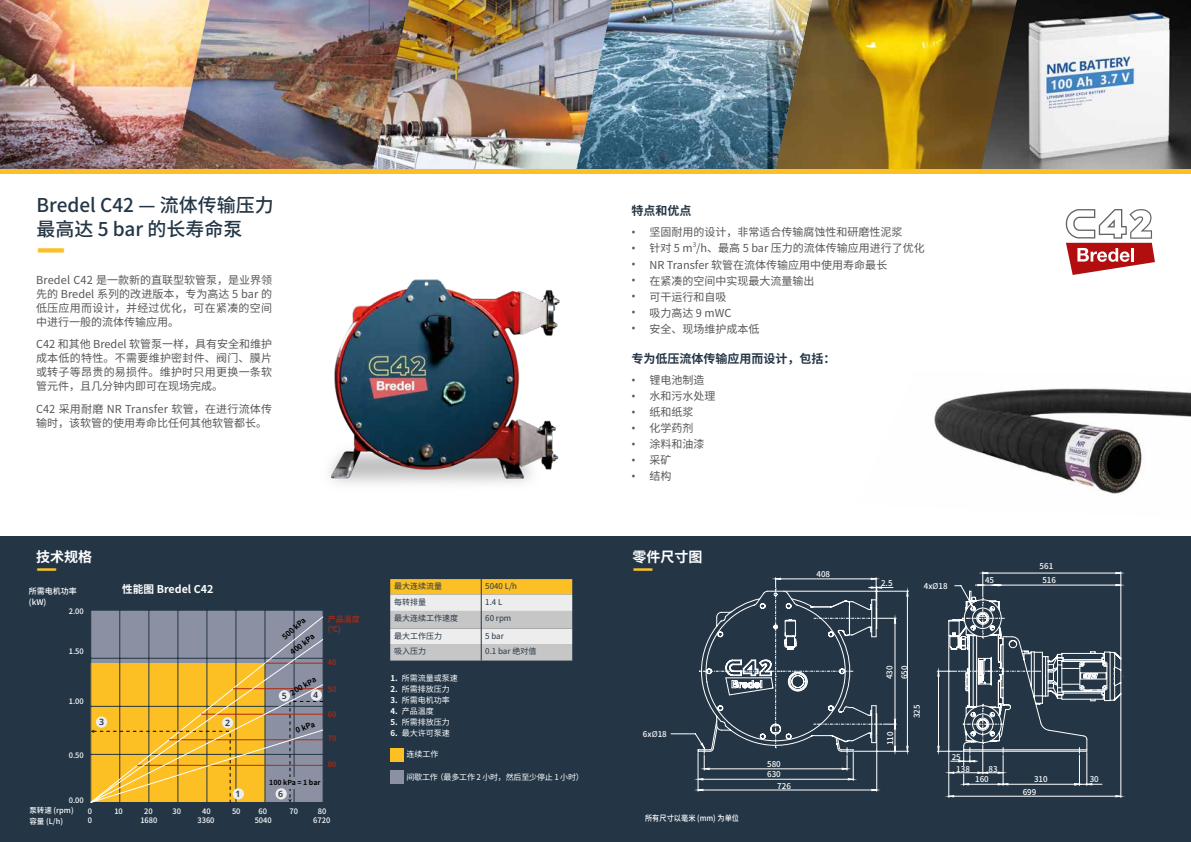
<style>
.page{position:relative;width:1191px;height:842px;background:#fff}
.page>*{position:absolute;margin:0;border:0;box-sizing:border-box;transform-origin:0 0}
.t1{font:700 44px "Noto Sans CJ Ksc";color:#fcbf24;scale:.73 1}
.t2{font:700 26px "Noto Sans CJ Ksc";color:#fcbf24;scale:.9 1}
.t3{font:500 19px/24px "Noto Sans CJ Ksc";color:#243646}
.t4{font:700 14px "Noto Sans CJ Ksc";color:#fff}
.t5{font:700 12px "Noto Sans CJ Ksc";color:#243646}
.t6{font:11px/14px "Noto Sans CJ Ksc";color:#575756;text-align:justify}
.t7{font:700 10.7px "Noto Sans CJ Ksc";color:#fff}
.t8{font:600 8.7px "Noto Sans";color:#243646}
.t9{font:500 8px/10.7px "Noto Sans CJ Ksc";color:#fff}
.t10{font:8px "Noto Sans CJ Ksc";color:#243646}
.t11{font:8px "Noto Sans CJ Ksc";color:#fff}
.t12{font:8px "Noto Sans CJ Ksc";letter-spacing:-.02em;color:#fff}
.t13{font:500 8px "Noto Sans CJ Ksc";color:#fff;scale:.9 1}
.t14{font:500 8px/9.6px "Noto Sans CJ Ksc";color:#b02912}
.t15{font:500 7.5px "Noto Sans CJ Ksc";color:#fff}
.t16{font:700 7.5px "Noto Sans CJ Ksc";color:#000}
.t17{font:500 7.5px "Noto Sans CJ Ksc";color:#b02912}
.t18{font:700 7px "Noto Sans CJ Ksc";color:#000}
.t19{font:6.4px "Noto Sans CJ Ksc";color:#575756}
.s1{font-weight:700}
.s2{font-family:"Noto Sans"}
.s3{font-weight:400}
</style>
<div class="page">
<img style="left:934px;top:388px;width:257px;height:106px">
<div style="left:0;top:537px;width:1191px;height:305px;background:#243646"></div>
<svg style="left:1065px;top:209px;width:90px;height:66px"></svg>
<svg style="left:390px;top:579px;width:182px;height:81px;background:#dcd1b5"></svg>
<img style="left:1017px;top:0;width:174px;height:169px">
<img style="left:329px;top:279px;width:231px;height:205px">
<div style="left:390px;top:748px;width:13px;height:13px;background:#fcbf24"></div>
<div style="left:390px;top:771px;width:13px;height:13px;background:#8b91a2"></div>
<img style="left:812px;top:0;width:205px;height:169px">
<img style="left:613px;top:0;width:199px;height:169px">
<img style="left:409px;top:0;width:204px;height:169px">
<img style="left:210px;top:0;width:199px;height:169px">
<img style="left:0;top:0;width:210px;height:169px">
<div style="left:0;top:169px;width:1191px;height:5px;background:#fcbf24"></div>
<svg style="left:92px;top:611px;width:231px;height:4px"></svg>
<hr style="left:294px;top:610px;width:1px;height:192px;background:#243646">
<hr style="left:265px;top:610px;width:1px;height:192px;background:#243646">
<hr style="left:236px;top:610px;width:1px;height:192px;background:#243646">
<hr style="left:207px;top:610px;width:1px;height:192px;background:#243646">
<hr style="left:178px;top:610px;width:1px;height:192px;background:#243646">
<hr style="left:149px;top:610px;width:1px;height:192px;background:#243646">
<hr style="left:120px;top:610px;width:1px;height:192px;background:#243646">
<svg style="left:91px;top:615px;width:232px;height:23px;background:#888e9f"></svg>
<svg style="left:90px;top:638px;width:234px;height:165px;background:#c8a755"></svg>
<svg style="left:670px;top:571px;width:451px;height:227px"></svg>
<svg style="left:697px;top:572px;width:427px;height:182px"></svg>
<h3 class="t3" style="left:36px;top:193px;width:239px">Bredel C42 — 流体传输压力最高达 5 bar 的长寿命泵</h3>
<h1 class="t1" style="left:36px;top:222px;width:41px">—</h1>
<p class="t6" style="left:36px;top:273px;width:238px">Bredel C42 是一款新的直联型软管泵，是业界领先的 Bredel 系列的改进版本，专为高达 5 bar 的低压应用而设计，并经过优化，可在紧凑的空间中进行一般的流体传输应用。</p>
<p class="t6" style="left:36px;top:337px;width:238px">C42 和其他 Bredel 软管泵一样，具有安全和维护成本低的特性。不需要维护密封件、阀门、膜片或转子等昂贵的易损件。维护时只用更换一条软管元件，且几分钟内即可在现场完成。</p>
<p class="t6" style="left:36px;top:402px;width:238px">C42 采用耐磨 NR Transfer 软管，在进行流体传输时，该软管的使用寿命比任何其他软管都长。</p>
<p class="t4" style="left:36px;top:549px;width:57px">技术规格</p>
<h2 class="t2" style="left:36px;top:553px;width:25px">—</h2>
<p class="t9" style="left:29px;top:586px;width:49px">所需电机功率(kW)</p>
<p class="t7" style="left:122px;top:583px;width:93px">性能图 Bredel C42</p>
<p class="t15" style="left:69px;top:607px;width:17px">2.00</p>
<p class="t15" style="left:69px;top:647px;width:17px">1.50</p>
<p class="t15" style="left:69px;top:697px;width:17px">1.00</p>
<p class="t15" style="left:69px;top:751px;width:17px">0.50</p>
<p class="t15" style="left:69px;top:796px;width:17px">0.00</p>
<p class="t8" style="left:99px;top:717px;width:6px">3</p>
<p class="t8" style="left:225px;top:718px;width:6px">2</p>
<p class="t8" style="left:236px;top:789px;width:6px">1</p>
<p class="t16" style="left:280px;top:635px;width:30px;rotate:-42deg">500 kPa</p>
<p class="t16" style="left:289px;top:650px;width:30px;rotate:-38deg">400 kPa</p>
<p class="t16" style="left:289px;top:689px;width:30px;rotate:-30deg">200 kPa</p>
<p class="t16" style="left:294px;top:726px;width:21px;rotate:-20deg">0 kPa</p>
<p class="t8" style="left:282px;top:691px;width:6px">5</p>
<p class="t8" style="left:313px;top:690px;width:6px">4</p>
<p class="t14" style="left:328px;top:615px;width:33px">产品温度(°C)</p>
<p class="t17" style="left:328px;top:658px;width:10px">40</p>
<p class="t17" style="left:328px;top:685px;width:10px">50</p>
<p class="t17" style="left:328px;top:709px;width:10px">60</p>
<p class="t17" style="left:328px;top:734px;width:10px">70</p>
<p class="t17" style="left:328px;top:760px;width:10px">80</p>
<p class="t18" style="left:269px;top:779px;width:53px">100 kPa = 1 bar</p>
<p class="t8" style="left:278px;top:789px;width:6px">6</p>
<p class="t15" style="left:29px;top:806px;width:46px">泵转速 (rpm)</p>
<p class="t15" style="left:88px;top:807px;width:6px">0</p>
<p class="t15" style="left:144px;top:807px;width:10px">20</p>
<p class="t15" style="left:202px;top:807px;width:10px">40</p>
<p class="t15" style="left:318px;top:807px;width:10px">80</p>
<p class="t15" style="left:29px;top:817px;width:35px">容量 (L/h)</p>
<p class="t15" style="left:88px;top:816px;width:6px">0</p>
<p class="t15" style="left:140px;top:816px;width:19px">1680</p>
<p class="t15" style="left:197px;top:816px;width:19px">3360</p>
<p class="t15" style="left:255px;top:816px;width:19px">5040</p>
<p class="t15" style="left:313px;top:816px;width:19px">6720</p>
<p class="t15" style="left:114px;top:807px;width:10px">10</p>
<p class="t15" style="left:172px;top:807px;width:10px">30</p>
<p class="t15" style="left:232px;top:807px;width:10px">50</p>
<p class="t15" style="left:258px;top:807px;width:10px">60</p>
<p class="t15" style="left:289px;top:807px;width:10px">70</p>
<p class="t10" style="left:394px;top:582px;width:49px">最大连续流量</p>
<p class="t10" style="left:485px;top:582px;width:33px">5040 L/h</p>
<p class="t10" style="left:394px;top:597px;width:33px">每转排量</p>
<p class="t10" style="left:485px;top:597px;width:19px">1.4 L</p>
<p class="t10" style="left:394px;top:614px;width:65px">最大连续工作速度</p>
<p class="t10" style="left:485px;top:614px;width:28px">60 rpm</p>
<p class="t10" style="left:394px;top:632px;width:49px">最大工作压力</p>
<p class="t10" style="left:485px;top:632px;width:20px">5 bar</p>
<p class="t10" style="left:394px;top:647px;width:33px">吸入压力</p>
<p class="t10" style="left:485px;top:647px;width:53px">0.1 bar 绝对值</p>
<p class="t11" style="left:390px;top:673px;width:69px"><span class="s1">1.</span> 所需流量或泵速</p>
<p class="t11" style="left:390px;top:684px;width:61px"><span class="s1">2.</span> 所需排放压力</p>
<p class="t11" style="left:390px;top:695px;width:61px"><span class="s1">3.</span> 所需电机功率</p>
<p class="t11" style="left:390px;top:706px;width:45px"><span class="s1">4.</span> 产品温度</p>
<p class="t11" style="left:390px;top:717px;width:61px"><span class="s1">5.</span> 所需排放压力</p>
<p class="t11" style="left:390px;top:728px;width:61px"><span class="s1">6.</span> 最大许可泵速</p>
<p class="t11" style="left:406px;top:749px;width:33px">连续工作</p>
<p class="t12" style="left:406px;top:773px;width:179px">间歇工作（最多工作 2 小时，然后至少停止 1 小时）</p>
<p class="t5" style="left:631px;top:204px;width:61px">特点和优点</p>
<p class="t6" style="left:631px;top:226px;width:272px"><span class="s2">•</span> 坚固耐用的设计，非常适合传输腐蚀性和研磨性泥浆</p>
<p class="t6" style="left:631px;top:242px;width:295px"><span class="s2">•</span> 针对 5 m /h、最高 5 bar 压力的流体传输应用进行了优化</p>
<p class="t19" style="left:692px;top:241px;width:5px">3</p>
<p class="t6" style="left:631px;top:258px;width:257px"><span class="s2">•</span> NR Transfer 软管在流体传输应用中使用寿命最长</p>
<p class="t6" style="left:631px;top:274px;width:184px"><span class="s2">•</span> 在紧凑的空间中实现最大流量输出</p>
<p class="t6" style="left:631px;top:290px;width:96px"><span class="s2">•</span> 可干运行和自吸</p>
<p class="t6" style="left:631px;top:306px;width:101px"><span class="s2">•</span> 吸力高达 9 mWC</p>
<p class="t6" style="left:631px;top:322px;width:129px"><span class="s2">•</span> 安全、现场维护成本低</p>
<p class="t5" style="left:631px;top:351px;width:205px">专为低压流体传输应用而设计，包括：</p>
<p class="t6" style="left:631px;top:374px;width:74px"><span class="s2">•</span> 锂电池制造</p>
<p class="t6" style="left:631px;top:390px;width:85px"><span class="s2">•</span> 水和污水处理</p>
<p class="t6" style="left:631px;top:406px;width:63px"><span class="s2">•</span> 纸和纸浆</p>
<p class="t6" style="left:631px;top:422px;width:63px"><span class="s2">•</span> 化学药剂</p>
<p class="t6" style="left:631px;top:438px;width:74px"><span class="s2">•</span> 涂料和油漆</p>
<p class="t6" style="left:631px;top:454px;width:41px"><span class="s2">•</span> 采矿</p>
<p class="t6" style="left:631px;top:470px;width:41px"><span class="s2">•</span> 结构</p>
<p class="t4" style="left:632px;top:549px;width:71px">零件尺寸图</p>
<h2 class="t2" style="left:632px;top:553px;width:25px">—</h2>
<p class="t9" style="left:643px;top:729px;width:25px">6x<span class="s3">Ø</span>18</p>
<p class="t9" style="left:816px;top:569px;width:15px">408</p>
<p class="t9" style="left:881px;top:578px;width:13px">2.5</p>
<p class="t9" style="left:924px;top:581px;width:25px">4x<span class="s3">Ø</span>18</p>
<p class="t9" style="left:882px;top:679px;width:15px;line-height:14.9px;rotate:-90deg">430<br>650</p>
<p class="t9" style="left:885px;top:745px;width:15px;rotate:-90deg">110</p>
<p class="t9" style="left:912px;top:718px;width:15px;rotate:-90deg">325</p>
<p class="t9" style="left:1039px;top:561px;width:15px">561</p>
<p class="t9" style="left:985px;top:575px;width:11px">45</p>
<p class="t9" style="left:1042px;top:574px;width:15px">516</p>
<p class="t13" style="left:645px;top:813px;width:106px">所有尺寸以毫米 (mm) 为单位</p>
<p class="t9" style="left:767px;top:758px;width:15px">580</p>
<p class="t9" style="left:767px;top:769px;width:15px">630</p>
<p class="t9" style="left:777px;top:780px;width:15px">726</p>
<p class="t9" style="left:951px;top:751px;width:11px">25</p>
<p class="t9" style="left:956px;top:764px;width:15px">138</p>
<p class="t9" style="left:975px;top:763px;width:24px;text-indent:14px">83<br>160</p>
<p class="t9" style="left:1022px;top:773px;width:27px;line-height:12.9px;text-indent:11px">310<br>699</p>
<p class="t9" style="left:1089px;top:774px;width:11px">30</p>
</div>
